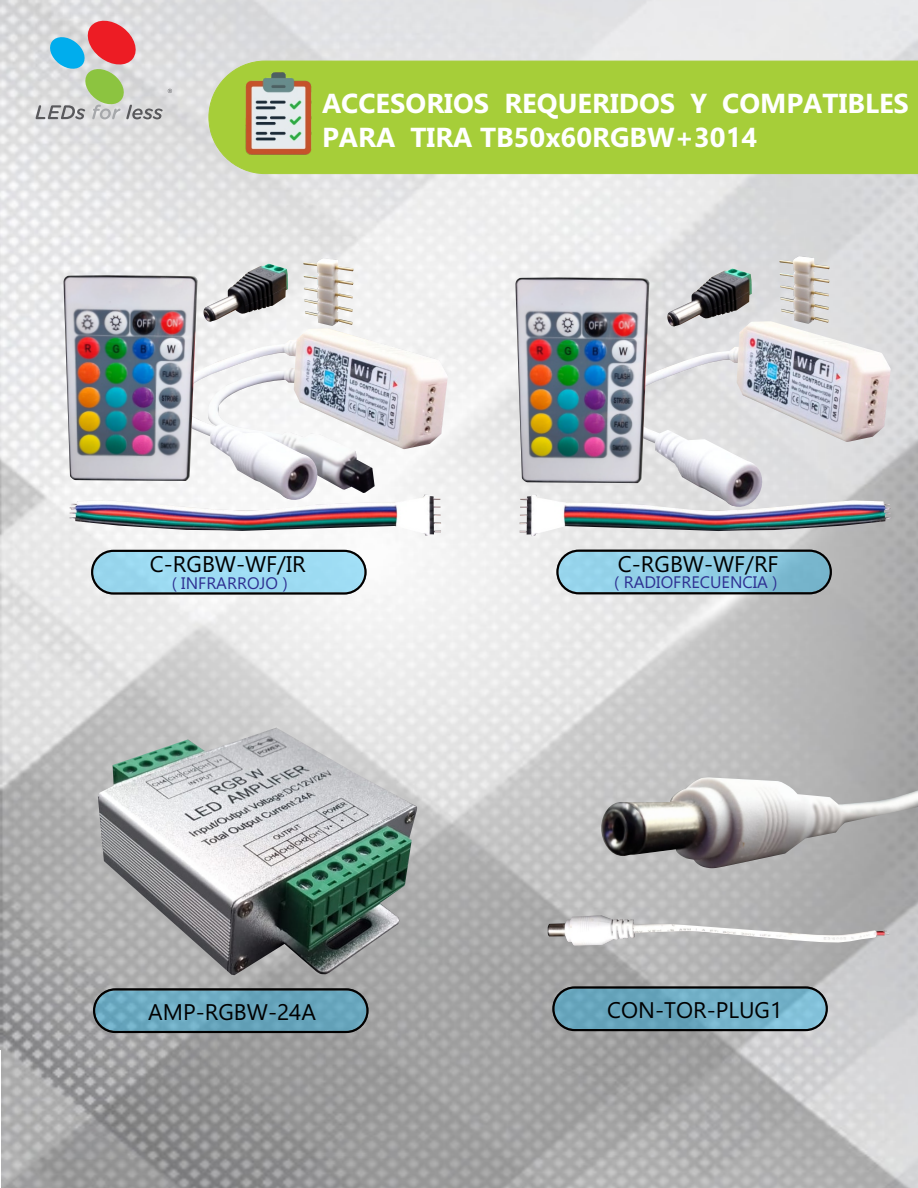
<style>
.page{position:relative;width:918px;height:1188px;background:#fff}
.page>*{position:absolute;margin:0;border:0;box-sizing:border-box;transform-origin:0 0}
.t1{font:700 27.45px/34.2px "Ebrima";color:#fff}
.t2{font:22.65px "Ebrima";color:#000}
.t3{font:16.65px "Ebrima";color:#2e3092}
</style>
<div class="page">
<img style="left:0;top:0;width:918px;height:1188px">
<svg style="left:35px;top:18px;width:137px;height:101px;background:#c6bdb9"></svg>
<div style="left:208px;top:61px;width:710px;height:113px;background:#a6ce39"></div>
<img style="left:236px;top:72px;width:85px;height:84px">
<img style="left:548px;top:915px;width:341px;height:31px">
<img style="left:603px;top:776px;width:315px;height:92px">
<svg style="left:739px;top:841px;width:5px;height:8px"></svg>
<img style="left:601px;top:802px;width:42px;height:54px;border-radius:50%">
<div style="left:91px;top:550px;width:276px;height:45px;background:#9edcf3;border:2px solid #000;border-radius:21px"></div>
<div style="left:93px;top:988px;width:276px;height:45px;background:#00aeef;border:2px solid #000;border-radius:21px;opacity:.36"></div>
<div style="left:552px;top:986px;width:276px;height:45px;background:#00aeef;border:2px solid #000;border-radius:21px;opacity:.36"></div>
<div style="left:91px;top:550px;width:276px;height:45px;border:2px solid #000;border-radius:21px"></div>
<div style="left:93px;top:988px;width:276px;height:45px;border:2px solid #000;border-radius:21px"></div>
<div style="left:552px;top:986px;width:276px;height:45px;border:2px solid #000;border-radius:21px"></div>
<img style="left:314px;top:449px;width:61px;height:44px">
<img style="left:173px;top:340px;width:141px;height:155px">
<img style="left:272px;top:450px;width:48px;height:45px">
<img style="left:294px;top:328px;width:154px;height:121px">
<img style="left:63px;top:275px;width:134px;height:206px">
<img style="left:204px;top:264px;width:84px;height:57px">
<img style="left:203px;top:306px;width:11px;height:16px">
<div style="left:556px;top:550px;width:276px;height:44px;background:#00aeef;border:2px solid #000;border-radius:21px;opacity:.36"></div>
<div style="left:556px;top:550px;width:276px;height:44px;border:2px solid #000;border-radius:21px"></div>
<img style="left:303px;top:258px;width:51px;height:68px">
<img style="left:70px;top:495px;width:371px;height:41px">
<img style="left:617px;top:347px;width:142px;height:148px">
<img style="left:717px;top:457px;width:48px;height:38px">
<img style="left:737px;top:321px;width:154px;height:121px">
<img style="left:515px;top:277px;width:134px;height:206px">
<img style="left:668px;top:268px;width:84px;height:58px">
<img style="left:667px;top:311px;width:11px;height:16px">
<img style="left:779px;top:256px;width:51px;height:68px">
<img style="left:520px;top:495px;width:371px;height:41px">
<img style="left:98px;top:728px;width:319px;height:247px">
<p class="t1" style="left:322px;top:88px;width:589px">ACCESORIOS REQUERIDOS Y COMPATIBLES<br>PARA TIRA TB50x60RGBW+3014</p>
<p class="t2" style="left:150px;top:556px;width:157px">C-RGBW-WF/IR</p>
<p class="t3" style="left:172px;top:577px;width:118px">( INFRARROJO )</p>
<p class="t2" style="left:618px;top:555px;width:162px">C-RGBW-WF/RF</p>
<p class="t3" style="left:614px;top:576px;width:165px">( RADIOFRECUENCIA )</p>
<p class="t2" style="left:148px;top:1003px;width:169px">AMP-RGBW-24A</p>
<p class="t2" style="left:607px;top:1002px;width:177px">CON-TOR-PLUG1</p>
</div>
